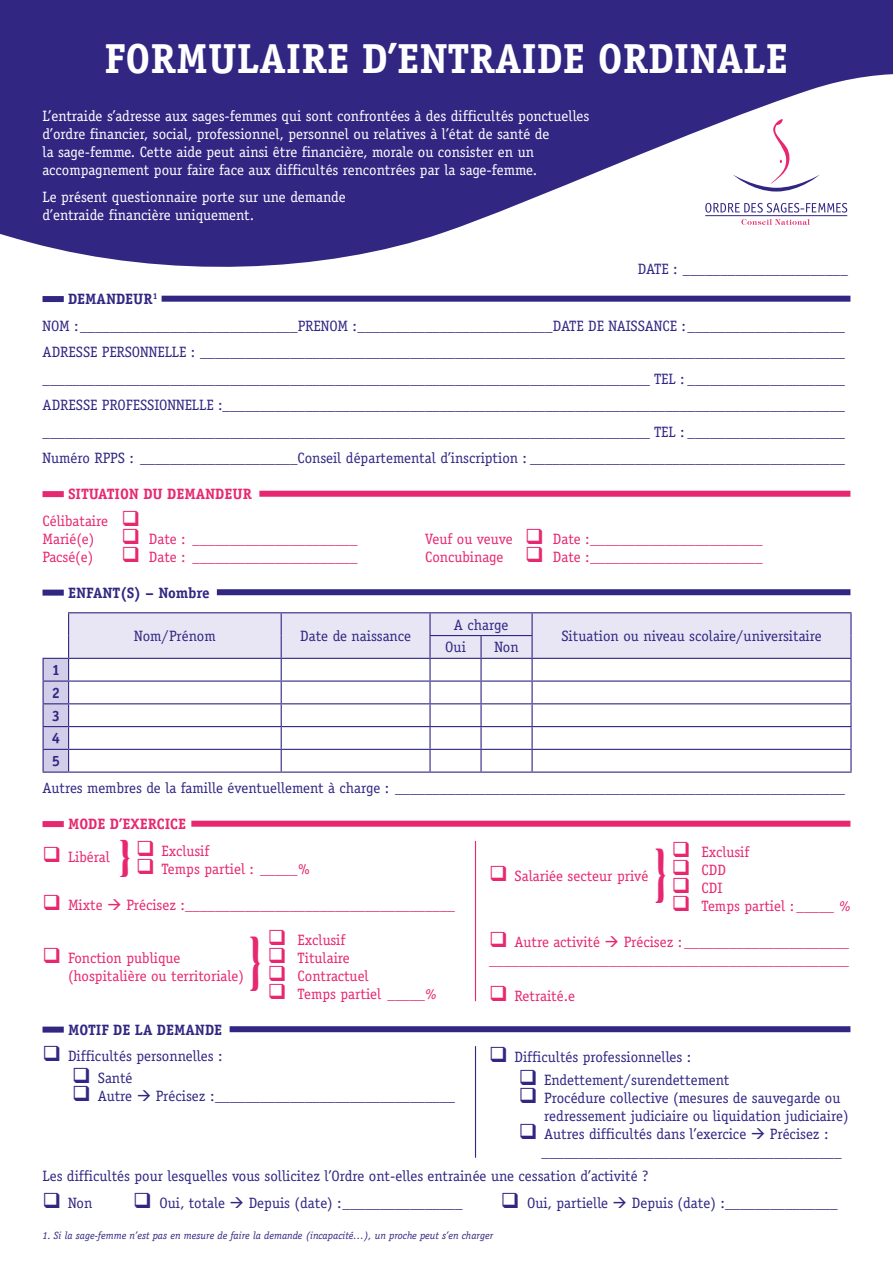
<style>
.page{position:relative;width:893px;height:1263px;background:#fff}
.page>*{position:absolute;margin:0;border:0;box-sizing:border-box;transform-origin:0 0}
.t1{font:700 42px "Officina Serif";color:#fff}
.t2{font:15px/26.5px "Officina Serif";color:#312783}
.t3{font:15px/18px "Officina Serif";color:#e7276f}
.t4{font:15px/18px "Officina Serif";color:#fff}
.t5{font:700 15px/26.5px "Officina Serif";color:#e7276f}
.t6{font:700 15px/22.8px "Officina Serif";color:#312783;text-align:justify}
.t7{font:italic 10.5px "Officina Serif";color:#312783}
.s1{font-weight:700}
.s2{font-weight:400}
.s3{font-style:italic}
</style>
<div class="page">
<svg style="left:0;top:0;width:893px;height:267px;fill:#312783"></svg>
<svg style="left:741px;top:219px;width:69px;height:6px"></svg>
<svg style="left:705px;top:203px;width:142px;height:10px"></svg>
<hr style="left:705px;top:215px;width:142px;height:1px;background:#312783">
<svg style="left:733px;top:119px;width:87px;height:73px"></svg>
<div style="left:43px;top:296px;width:21px;height:6px;background:#312783"></div>
<div style="left:162px;top:296px;width:688px;height:6px;background:#312783"></div>
<div style="left:43px;top:491px;width:21px;height:6px;background:#e7276f"></div>
<div style="left:259px;top:491px;width:591px;height:6px;background:#e7276f"></div>
<div style="left:43px;top:590px;width:21px;height:6px;background:#312783"></div>
<div style="left:217px;top:589px;width:633px;height:6px;background:#312783"></div>
<div style="left:43px;top:821px;width:21px;height:6px;background:#e7276f"></div>
<div style="left:191px;top:821px;width:659px;height:6px;background:#e7276f"></div>
<div style="left:43px;top:1026px;width:21px;height:6px;background:#312783"></div>
<div style="left:230px;top:1026px;width:620px;height:6px;background:#312783"></div>
<hr style="left:69px;top:771px;width:212px;height:2px;background:#312783">
<hr style="left:281px;top:771px;width:149px;height:2px;background:#312783">
<hr style="left:430px;top:771px;width:51px;height:2px;background:#312783">
<hr style="left:481px;top:771px;width:51px;height:2px;background:#312783">
<hr style="left:43px;top:771px;width:26px;height:2px;background:#312783">
<hr style="left:68px;top:612px;width:213px;height:1px;background:#312783">
<hr style="left:281px;top:612px;width:149px;height:1px;background:#312783">
<svg style="left:43px;top:613px;width:807px;height:159px"></svg>
<hr style="left:69px;top:658px;width:212px;height:1px;background:#312783">
<hr style="left:281px;top:658px;width:149px;height:1px;background:#312783">
<hr style="left:430px;top:612px;width:51px;height:1px;background:#312783">
<hr style="left:429px;top:613px;width:2px;height:22px;background:#312783">
<hr style="left:481px;top:612px;width:51px;height:1px;background:#312783">
<hr style="left:532px;top:612px;width:320px;height:1px;background:#312783">
<hr style="left:531px;top:613px;width:2px;height:22px;background:#312783">
<hr style="left:850px;top:613px;width:2px;height:22px;background:#312783">
<hr style="left:850px;top:635px;width:2px;height:23px;background:#312783">
<hr style="left:429px;top:635px;width:52px;height:1px;background:#312783">
<hr style="left:429px;top:636px;width:2px;height:22px;background:#312783">
<hr style="left:481px;top:635px;width:52px;height:1px;background:#312783">
<hr style="left:480px;top:636px;width:2px;height:22px;background:#312783">
<hr style="left:531px;top:636px;width:2px;height:22px;background:#312783">
<hr style="left:430px;top:658px;width:51px;height:1px;background:#312783">
<hr style="left:481px;top:658px;width:51px;height:1px;background:#312783">
<hr style="left:532px;top:658px;width:320px;height:1px;background:#312783">
<hr style="left:531px;top:659px;width:2px;height:21px;background:#312783">
<hr style="left:850px;top:659px;width:2px;height:21px;background:#312783">
<hr style="left:532px;top:680px;width:320px;height:2px;background:#312783">
<hr style="left:531px;top:682px;width:2px;height:21px;background:#312783">
<hr style="left:850px;top:682px;width:2px;height:21px;background:#312783">
<hr style="left:532px;top:703px;width:320px;height:1px;background:#312783">
<hr style="left:531px;top:704px;width:2px;height:22px;background:#312783">
<hr style="left:850px;top:704px;width:2px;height:22px;background:#312783">
<hr style="left:532px;top:726px;width:320px;height:1px;background:#312783">
<hr style="left:531px;top:727px;width:2px;height:22px;background:#312783">
<hr style="left:850px;top:727px;width:2px;height:22px;background:#312783">
<hr style="left:532px;top:749px;width:320px;height:1px;background:#312783">
<hr style="left:531px;top:750px;width:2px;height:21px;background:#312783">
<hr style="left:850px;top:750px;width:2px;height:21px;background:#312783">
<hr style="left:532px;top:771px;width:320px;height:2px;background:#312783">
<hr style="left:475px;top:841px;width:1px;height:160px;background:#e7276f">
<hr style="left:475px;top:1046px;width:1px;height:112px;background:#312783">
<h1 class="t1" style="left:105px;top:32px;width:685px">FORMULAIRE D’ENTRAIDE ORDINALE</h1>
<p class="t4" style="left:43px;top:107px;width:548px">L’entraide s’adresse aux sages-femmes qui sont confrontées à des difficultés ponctuelles d’ordre financier, social, professionnel, personnel ou relatives à l’état de santé de<br>la sage-femme. Cette aide peut ainsi être financière, morale ou consister en un accompagnement pour faire face aux difficultés rencontrées par la sage-femme.</p>
<p class="t4" style="left:43px;top:188px;width:305px">Le présent questionnaire porte sur une demande d’entraide financière uniquement.</p>
<p class="t2" style="left:638px;top:256px;width:211px">DATE : ______________________</p>
<p class="t2" style="left:43px;top:286px;width:804px;text-indent:26px"><span class="s1">DEMANDEUR</span><sup>1<br></sup>NOM :_____________________________PRENOM :__________________________DATE DE NAISSANCE :_____________________ ADRESSE PERSONNELLE : ______________________________________________________________________________________ _________________________________________________________________________________ TEL : _____________________ ADRESSE PROFESSIONNELLE :___________________________________________________________________________________ _________________________________________________________________________________ TEL : _____________________ Numéro RPPS : _____________________Conseil départemental d’inscription : __________________________________________</p>
<p class="t5" style="left:43px;top:481px;width:211px;text-indent:26px">SITUATION DU DEMANDEUR<br><span class="s2">Célibataire</span> ❑</p>
<p class="t3" style="left:43px;top:530px;width:53px">Marié(e)</p>
<p class="t3" style="left:122px;top:530px;width:237px">❑ Date : ______________________</p>
<p class="t3" style="left:425px;top:530px;width:339px">Veuf ou veuve ❑ Date :_______________________</p>
<p class="t3" style="left:43px;top:548px;width:52px">Pacsé(e)</p>
<p class="t3" style="left:122px;top:548px;width:237px">❑ Date : ______________________</p>
<p class="t3" style="left:425px;top:548px;width:339px">Concubinage ❑ Date :_______________________</p>
<p class="t6" style="left:68px;top:581px;width:143px">ENFANT(S) – Nombre</p>
<p class="t2" style="left:134px;top:623px;width:83px">Nom/Prénom</p>
<p class="t2" style="left:300px;top:623px;width:112px">Date de naissance</p>
<p class="t2" style="left:454px;top:611px;width:56px">A charge</p>
<p class="t2" style="left:561px;top:623px;width:262px">Situation ou niveau scolaire/universitaire</p>
<p class="t2" style="left:445px;top:634px;width:22px">Oui</p>
<p class="t2" style="left:494px;top:634px;width:26px">Non</p>
<p class="t6" style="left:52px;top:658px;width:10px">1<br>2<br>3<br>4<br>5</p>
<p class="t2" style="left:43px;top:775px;width:804px">Autres membres de la famille éventuellement à charge : ____________________________________________________________</p>
<p class="t5" style="left:68px;top:811px;width:120px">MODE D’EXERCICE</p>
<p class="t3" style="left:43px;top:842px;width:168px">❑ Libéral ❑ Exclusif</p>
<p class="t3" style="left:136px;top:860px;width:175px">❑ Temps partiel : _____%</p>
<p class="t3" style="left:43px;top:896px;width:414px">❑ Mixte → Précisez :____________________________________</p>
<p class="t3" style="left:268px;top:931px;width:79px">❑ Exclusif</p>
<p class="t3" style="left:43px;top:949px;width:140px">❑ Fonction publique</p>
<p class="t3" style="left:672px;top:843px;width:79px">❑ Exclusif</p>
<p class="t3" style="left:489px;top:867px;width:239px">❑ Salariée secteur privé ❑ CDD</p>
<p class="t3" style="left:672px;top:879px;width:52px">❑ CDI</p>
<p class="t3" style="left:672px;top:897px;width:180px">❑ Temps partiel : <span class="s3">_____ %</span></p>
<p class="t3" style="left:489px;top:933px;width:361px">❑ Autre activité → Précisez :______________________ ________________________________________________</p>
<p class="t3" style="left:489px;top:987px;width:88px">❑ Retraité.e</p>
<p class="t3" style="left:68px;top:949px;width:302px;text-indent:200px">❑ Titulaire (hospitalière ou territoriale) ❑ Contractuel</p>
<p class="t3" style="left:268px;top:985px;width:170px">❑ Temps partiel <span class="s3">_____%</span></p>
<p class="t6" style="left:68px;top:1018px;width:156px">MOTIF DE LA DEMANDE</p>
<p class="t2" style="left:43px;top:1043px;width:181px">❑ Difficultés personnelles :</p>
<p class="t2" style="left:72px;top:1065px;width:62px">❑ Santé</p>
<p class="t2" style="left:72px;top:1083px;width:384px">❑ Autre → Précisez :________________________________</p>
<p class="t2" style="left:489px;top:1044px;width:204px">❑ Difficultés professionnelles :</p>
<p class="t2" style="left:519px;top:1066px;width:212px">❑ Endettement/surendettement</p>
<p class="t2" style="left:544px;top:1088px;width:306px;line-height:18px;text-indent:-26px">❑ Procédure collective (mesures de sauvegarde ou redressement judiciaire ou liquidation judiciaire)</p>
<p class="t2" style="left:541px;top:1124px;width:301px;line-height:18px;text-indent:-23px">❑ Autres difficultés dans l’exercice → Précisez : ________________________________________</p>
<p class="t2" style="left:43px;top:1163px;width:607px">Les difficultés pour lesquelles vous sollicitez l’Ordre ont-elles entrainée une cessation d’activité ?</p>
<p class="t2" style="left:43px;top:1189px;width:51px">❑ Non</p>
<p class="t2" style="left:133px;top:1189px;width:331px">❑ Oui, totale → Depuis (date) :________________</p>
<p class="t2" style="left:501px;top:1189px;width:338px">❑ Oui, partielle → Depuis (date) :_______________</p>
<p class="t7" style="left:43px;top:1229px;width:453px">1. Si la sage-femme n’est pas en mesure de faire la demande (incapacité…), un proche peut s’en charger</p>
</div>
